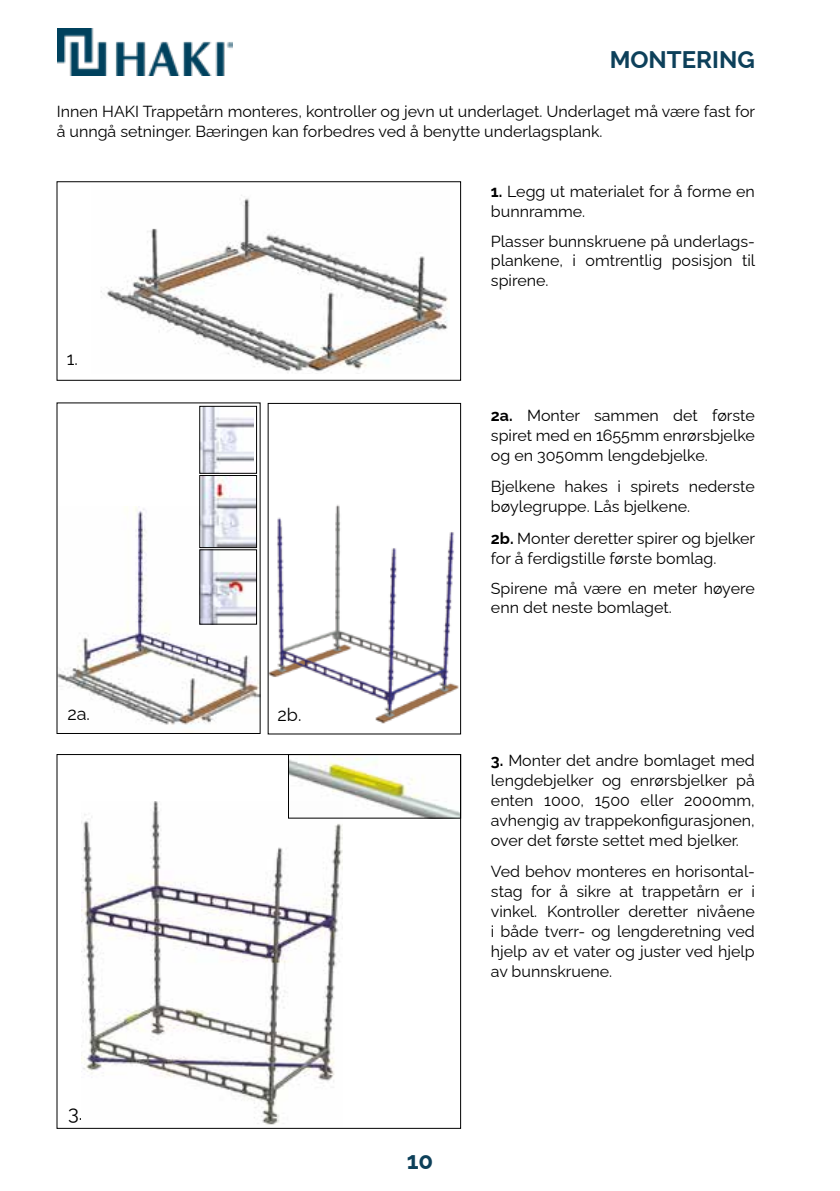
<style>
.page{position:relative;width:840px;height:1191px;background:#fff}
.page>*{position:absolute;margin:0;border:0;box-sizing:border-box;transform-origin:0 0}
.t1{font:700 24px "Raleway";color:#0d405a}
.t2{font:20px "Raleway";color:#000}
.t3{font:18px "Raleway";color:#000}
.t4{font:16px/20px "Raleway";color:#000}
.s1{font-weight:700}
</style>
<div class="page">
<img style="left:57px;top:28px;width:176px;height:48px">
<div style="left:57px;top:181px;width:403px;height:199px;border:1px solid #000"></div>
<img style="left:201px;top:408px;width:53px;height:63px">
<div style="left:199px;top:406px;width:58px;height:67px;border:1px solid #000"></div>
<img style="left:201px;top:477px;width:54px;height:29px">
<div style="left:199px;top:475px;width:58px;height:73px;border:1px solid #000"></div>
<img style="left:290px;top:756px;width:168px;height:60px">
<div style="left:288px;top:754px;width:172px;height:64px;border:1px solid #000"></div>
<img style="left:101px;top:195px;width:347px;height:178px">
<img style="left:81px;top:801px;width:261px;height:324px">
<img style="left:57px;top:506px;width:203px;height:227px">
<img style="left:268px;top:502px;width:191px;height:223px">
<h1 class="t1" style="left:609px;top:40px;width:147px">MONTERING</h1>
<p class="t4" style="left:57px;top:100px;width:699px">Innen HAKI Trappetårn monteres, kontroller og jevn ut underlaget. Underlaget må være fast for å unngå setninger. Bæringen kan forbedres ved å benytte underlagsplank.</p>
<p class="t3" style="left:67px;top:344px;width:13px">1.</p>
<p class="t3" style="left:67px;top:699px;width:24px">2a.</p>
<p class="t2" style="left:68px;top:1096px;width:16px">3.</p>
<p class="t3" style="left:277px;top:700px;width:25px">2b.</p>
<p class="t4" style="left:490px;top:179px;width:265px"><span class="s1">1.</span> Legg ut materialet for å forme en bunnramme.</p>
<p class="t4" style="left:490px;top:230px;width:266px;line-height:19.2px;text-align:justify">Plasser bunnskruene på underlags&shy;plankene, i omtrentlig posisjon til spirene.</p>
<p class="t4" style="left:490px;top:403px;width:265px;text-align:justify"><span class="s1">2a.</span> Monter sammen det første spiret med en 1655mm enrørsbjelke og en 3050mm lengdebjelke.</p>
<p class="t4" style="left:490px;top:475px;width:265px">Bjelkene hakes i spirets nederste bøylegruppe. Lås bjelkene.</p>
<p class="t4" style="left:490px;top:526px;width:265px"><span class="s1">2b.</span> Monter deretter spirer og bjelker for å ferdigstille første bomlag.</p>
<p class="t4" style="left:490px;top:577px;width:265px;line-height:19.2px">Spirene må være en meter høyere enn det neste bomlaget.</p>
<p class="t4" style="left:490px;top:748px;width:265px;text-align:justify"><span class="s1">3.</span> Monter det andre bomlaget med lengdebjelker og enrørsbjelker på enten 1000, 1500 eller 2000mm, avhengig av trappekonfigurasjonen, over det første settet med bjelker.</p>
<p class="t4" style="left:490px;top:859px;width:265px;text-align:justify">Ved behov monteres en horisontal&shy;stag for å sikre at trappetårn er i vinkel. Kontroller deretter nivåene i både tverr- og lengderetning ved hjelp av et vater og juster ved hjelp av bunnskruene.</p>
<h1 class="t1" style="left:406px;top:1141px;width:28px">10</h1>
</div>
